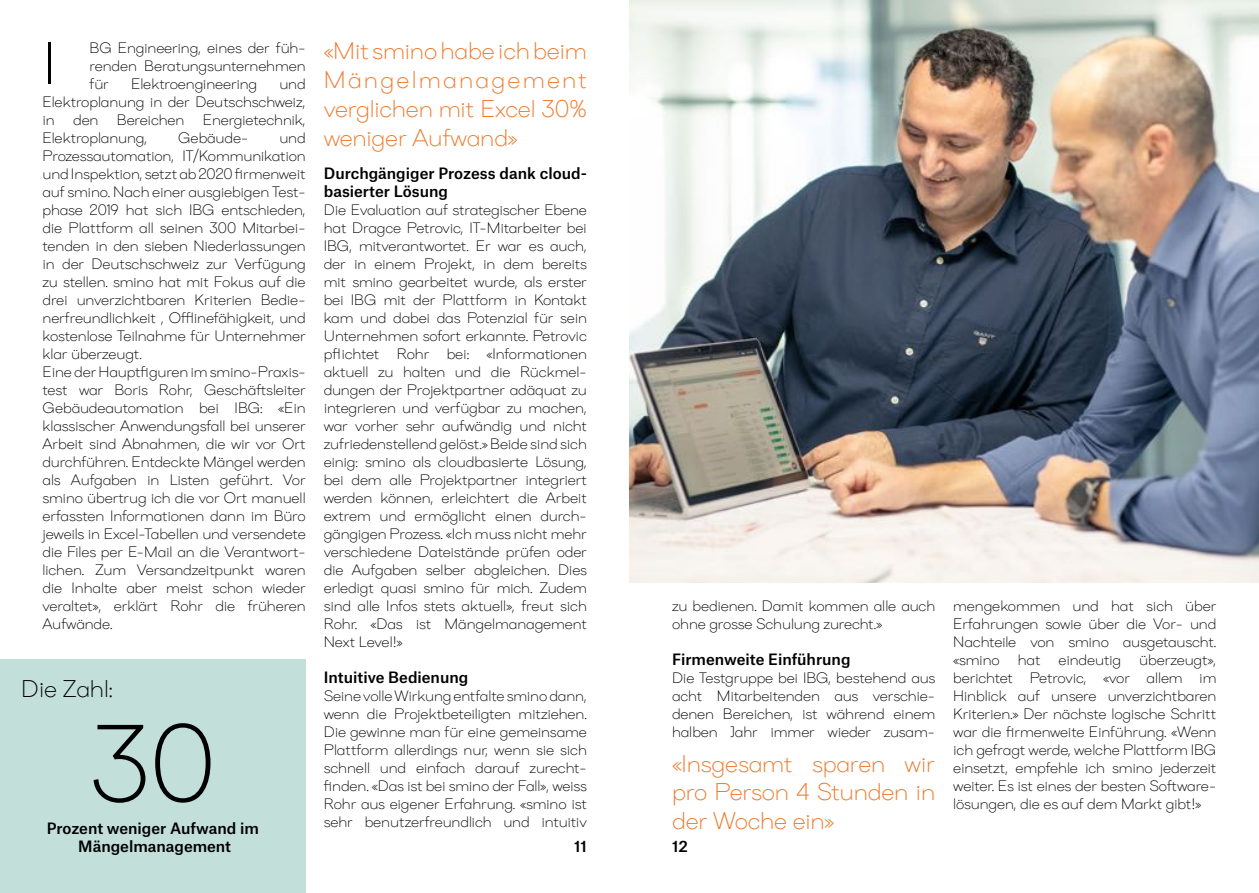
<style>
.page{position:relative;width:1259px;height:893px;background:#fff}
.page>*{position:absolute;margin:0;border:0;box-sizing:border-box;transform-origin:0 0}
.t1{font:300 108px "Danzza";color:#000}
.t2{font:300 59.25px "Danzza";color:#000}
.t3{font:300 24px/28.8px "Danzza";letter-spacing:-.01em;color:#ef7728;text-align:justify}
.t4{font:300 24px "Danzza";color:#000}
.t5{font:300 15px/18px "Danzza";letter-spacing:-.01em;color:#000;text-align:justify}
.t6{font:500 15px/18px "Atlas Grotesk";color:#000}
.t7{font:500 15px "Atlas Grotesk";color:#020203}
</style>
<div class="page">
<img style="left:629px;top:0;width:630px;height:583px">
<div style="left:0;top:659px;width:306px;height:234px;background:#c2dfda"></div>
<p class="t5" style="left:90px;top:39px;width:218px">BG Engineering, eines der füh&shy;renden Beratungsunternehmen für</p>
<h2 class="t2" style="left:43px;top:28px;width:15px">I</h2>
<p class="t5" style="left:43px;top:75px;width:265px;text-align:right">und<br>Elektrop anung in der Deutschschweiz,</p>
<p class="t5" style="left:131px;top:75px;width:127px">Elektroengineering</p>
<p class="t5" style="left:43px;top:93px;width:265px;text-indent:47px">Elektroplanung in der Deutsch&shy;in den Bereichen Energietechnik, Elektroplanung,</p>
<p class="t5" style="left:178px;top:129px;width:72px">Gebäude-</p>
<p class="t5" style="left:43px;top:129px;width:265px;text-align:left;text-indent:237px">und Prozessautomation, IT/Kommunikation und Inspektion, setzt ab 2020 firmenweit auf smino. Nach einer ausgiebigen Test&shy;phase 2019 hat sich IBG entschieden, die Plattform all seinen 300 Mitarbei&shy;tenden in den sieben Niederlassungen in der Deutschschweiz zur Verfügung zu stellen. smino hat mit Fokus auf die drei unverzichtbaren Kriterien Bedie&shy;nerfreundlichkeit , Offlinefähigkeit, und kostenlose Teilnahme für Unternehmer klar überzeugt.<br>Eine der Hauptfiguren im smino-Praxis&shy;test war Boris Rohr, Geschäftsleiter Gebäudeautomation bei IBG: «Ein klassischer Anwendungsfall bei unserer Arbeit sind Abnahmen, die wir vor Ort durchführen. Entdeckte Mängel werden als Aufgaben in Listen geführt. Vor smino übertrug ich die vor Ort manuell erfassten Informationen dann im Büro jeweils in Excel-Tabellen und versendete die Files per E-Mail an die Verantwort&shy;lichen. Zum Versandzeitpunkt waren die Inhalte aber meist schon wieder veraltet», erklärt Rohr die früheren Aufwände.</p>
<h3 class="t4" style="left:21px;top:674px;width:93px">Die Zahl:</h3>
<h1 class="t1" style="left:90px;top:698px;width:128px">30</h1>
<p class="t6" style="left:78px;top:836px;width:154px">Mängelmanagement</p>
<p class="t6" style="left:47px;top:818px;width:213px">Prozent weniger Aufwand im</p>
<h3 class="t3" style="left:324px;top:37px;width:265px">«Mit smino habe ich beim Mängelmanagement verglichen mit Excel 30% weniger Aufwand»</h3>
<p class="t6" style="left:324px;top:163px;width:265px">Durchgängiger Prozess dank cloud&shy;basierter Lösung</p>
<p class="t5" style="left:324px;top:201px;width:265px">Die Evaluation auf strategischer Ebene hat Dragce Petrovic, IT-Mitarbeiter bei IBG, mitverantwortet. Er war es auch, der in einem Projekt, in dem bereits mit smino gearbeitet wurde, als erster bei IBG mit der Plattform in Kontakt kam und dabei das Potenzial für sein Unternehmen sofort erkannte. Petrovic pflichtet Rohr bei: «Informationen aktuell zu halten und die Rückmel&shy;dungen der Projektpartner adäquat zu integrieren und verfügbar zu machen, war vorher sehr aufwändig und nicht zufriedenstellend gelöst.» Beide sind sich einig: smino als cloudbasierte Lösung, bei dem alle Projektpartner integriert werden können, erleichtert die Arbeit extrem und ermöglicht einen durch&shy;gängigen Prozess. «Ich muss nicht mehr verschiedene Dateistände prüfen oder die Aufgaben selber abgleichen. Dies erledigt quasi smino für mich. Zudem sind alle Infos stets aktuell», freut sich Rohr. «Das ist Mängelmanagement Next Level!»</p>
<p class="t6" style="left:324px;top:667px;width:146px">Intuitive Bedienung</p>
<p class="t5" style="left:324px;top:687px;width:265px">Seine volle Wirkung entfalte smino dann, wenn die Projektbeteiligten mitziehen.<br>Die gewinne man für eine gemeinsame Plattform allerdings nur, wenn sie sich schnell und einfach darauf zurecht&shy;finden. «Das ist bei smino der Fall», weiss Rohr aus eigener Erfahrung. «smino ist sehr benutzerfreundlich und intuitiv</p>
<p class="t5" style="left:672px;top:597px;width:265px">zu bedienen. Damit kommen alle auch ohne grosse Schulung zurecht.»</p>
<p class="t6" style="left:672px;top:649px;width:180px">Firmenweite Einführung</p>
<p class="t5" style="left:672px;top:669px;width:265px">Die Testgruppe bei IBG, bestehend aus acht Mitarbeitenden aus verschie&shy;denen Bereichen, ist während einem halben Jahr immer wieder zusam-</p>
<h3 class="t3" style="left:672px;top:749px;width:265px">«Insgesamt sparen wir pro Person 4 Stunden in der Woche ein»</h3>
<p class="t7" style="left:574px;top:834px;width:14px">11</p>
<p class="t6" style="left:672px;top:836px;width:17px">12</p>
<p class="t5" style="left:953px;top:597px;width:265px">mengekommen und hat sich über Erfahrungen sowie über die Vor- und Nachteile von smino ausgetauscht. «smino hat eindeutig überzeugt», berichtet Petrovic, «vor allem im Hinblick auf unsere unverzichtbaren Kriterien.» Der nächste logische Schritt war die firmenweite Einführung. «Wenn ich gefragt werde, welche Plattform IBG einsetzt, empfehle ich smino jederzeit weiter. Es ist eines der besten Software&shy;lösungen, die es auf dem Markt gibt!»</p>
</div>
